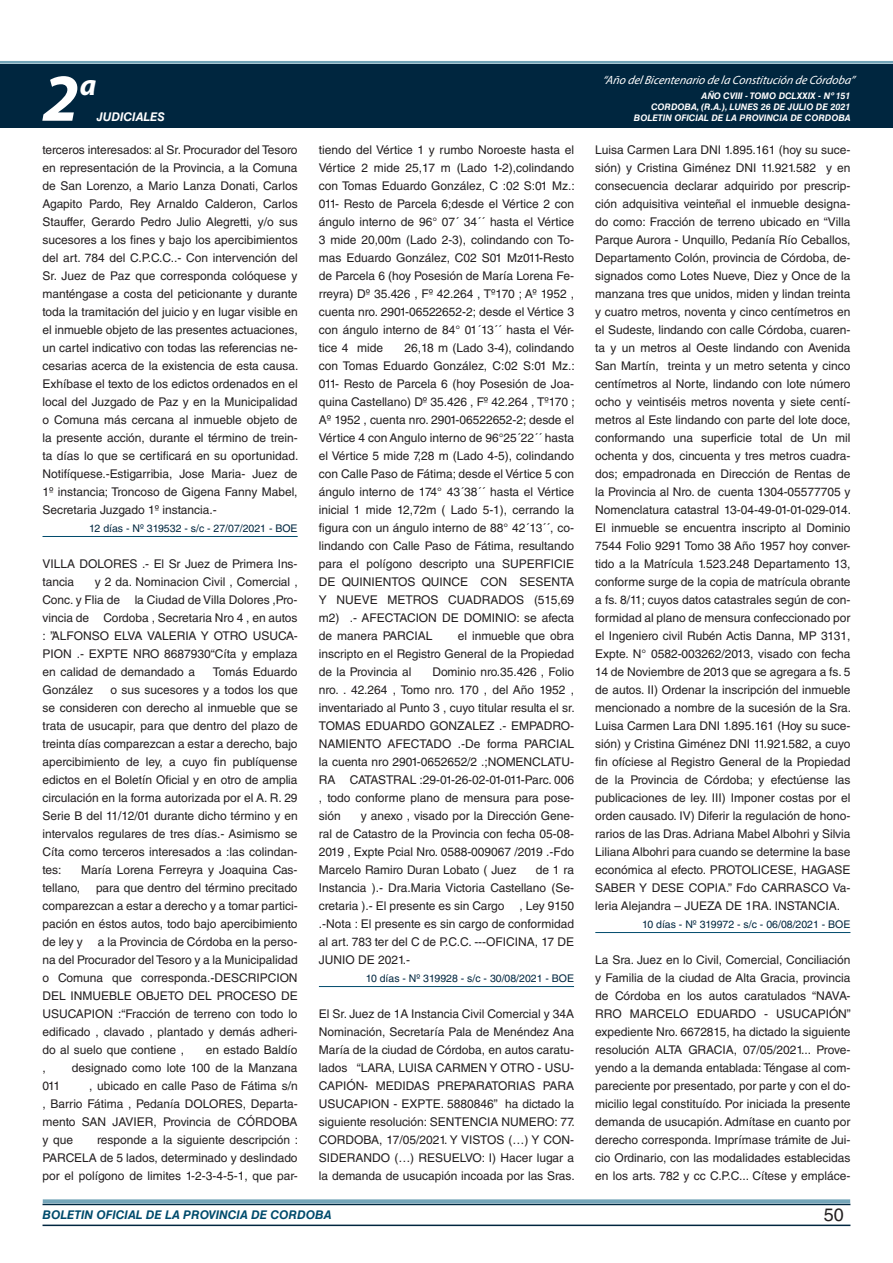
<style>
.page{position:relative;width:893px;height:1263px;background:#fff}
.page>*{position:absolute;margin:0;border:0;box-sizing:border-box;transform-origin:0 0}
.t1{font:italic 700 67.5px "Myriad Pro";color:#fff}
.t2{font:italic 700 30px "Myriad Pro";color:#fff}
.t3{font:18px "Helvetica LT Std";color:#231f20}
.t4{font:12px/18px "Helvetica LT Std";color:#231f20;text-align:justify}
.t5{font:italic 12px "Myriad Pro";color:#fff}
.t6{font:italic 700 12px "Helvetica LT Std";color:#004b6c}
.t7{font:italic 700 12px "Helvetica LT Std";color:#fff}
.t8{font:10.5px "Helvetica LT Std";color:#00263f}
.t9{font:italic 700 9px/10.8px "Helvetica LT Std";color:#fff;text-align:right}
</style>
<div class="page">
<div style="left:0;top:61px;width:893px;height:6px;background:#fff;opacity:.75"></div>
<div style="left:0;top:64px;width:893px;height:64px;background:#00263f"></div>
<hr style="left:43px;top:1224px;width:807px;height:2px;background:#00263f">
<div style="left:42px;top:1198px;width:809px;height:8px;background:#fff;opacity:.75"></div>
<hr style="left:43px;top:536px;width:255px;height:1px;background:#004b6c">
<hr style="left:319px;top:986px;width:255px;height:1px;background:#004b6c">
<hr style="left:595px;top:932px;width:255px;height:1px;background:#004b6c">
<p class="t5" style="left:603px;top:72px;width:254px">“Año delBicentenario de la Constitución de Córdoba”</p>
<h1 class="t1" style="left:43px;top:54px;width:38px">2</h1>
<h2 class="t2" style="left:80px;top:66px;width:18px">a</h2>
<p class="t9" style="left:651px;top:91px;width:201px">AÑO CVIII - TOMO DCLXXIX - Nº 151<br>CORDOBA, (R.A.), LUNES 26 DE JULIO DE 2021</p>
<p class="t7" style="left:97px;top:110px;width:70px">JUDICIALES</p>
<p class="t9" style="left:634px;top:112px;width:218px">BOLETIN OFICIAL DE LA PROVINCIA DE CORDOBA</p>
<p class="t4" style="left:43px;top:141px;width:257px">terceros interesados: al Sr. Procurador del Tesoro en representación de la Provincia, a la Comuna de San Lorenzo, a Mario Lanza Donati, Carlos Agapito Pardo, Rey Arnaldo Calderon, Carlos Stauffer, Gerardo Pedro Julio Alegretti, y/o sus sucesores a los fines y bajo los apercibimientos del art. 784 del C.P.C.C..- Con intervención del Sr. Juez de Paz que corresponda colóquese y manténgase a costa del peticionante y durante toda la tramitación del juicio y en lugar visible en el inmueble objeto de las presentes actuaciones, un cartel indicativo con todas las referencias ne&shy;cesarias acerca de la existencia de esta causa.<br>Exhíbase el texto de los edictos ordenados en el local del Juzgado de Paz y en la Municipalidad o Comuna más cercana al inmueble objeto de la presente acción, durante el término de trein&shy;ta días lo que se certificará en su oportunidad.<br>Notifíquese.-Estigarribia, Jose Maria- Juez de 1º instancia; Troncoso de Gigena Fanny Mabel, Secretaria Juzgado 1º instancia.-</p>
<p class="t8" style="left:89px;top:522px;width:210px">12 días - Nº 319532 - s/c - 27/07/2021 - BOE</p>
<p class="t4" style="left:43px;top:555px;width:257px">VILLA DOLORES .- El Sr Juez de Primera Ins&shy;tancia</p>
<p class="t4" style="left:43px;top:573px;width:257px;text-indent:52px">y 2 da. Nominacion Civil , Comercial , Conc. y Flia de la Ciudad de Villa Dolores ,Pro&shy;vincia de Cordoba , Secretaria Nro 4 , en autos : ”ALFONSO ELVA VALERIA Y OTRO USUCA-PION .- EXPTE NRO 8687930“Cíta y emplaza en calidad de demandado a</p>
<p class="t4" style="left:213px;top:663px;width:86px">Tomás Eduardo</p>
<p class="t4" style="left:43px;top:681px;width:52px">González</p>
<p class="t4" style="left:43px;top:681px;width:257px;text-indent:68px">o sus sucesores y a todos los que se consideren con derecho al inmueble que se trata de usucapir, para que dentro del plazo de treinta días comparezcan a estar a derecho, bajo apercibimiento de ley, a cuyo fin publíquense edictos en el Boletín Oficial y en otro de amplia circulación en la forma autorizada por el A. R. 29<br>Serie B del 11/12/01 durante dicho término y en intervalos regulares de tres días.- Asimismo se Cíta como terceros interesados a :las colindan&shy;tes:</p>
<p class="t4" style="left:81px;top:861px;width:218px">María Lorena Ferreyra y Joaquina Cas-</p>
<p class="t4" style="left:43px;top:879px;width:257px;text-indent:53px">para que dentro del término precitado comparezcan a estar a derecho y a tomar partici&shy;pación en éstos autos, todo bajo apercibimiento de ley y a la Provincia de Córdoba en la perso&shy;na del Procurador del Tesoro y a la Municipalidad o Comuna que corresponda.-DESCRIPCION DEL INMUEBLE OBJETO DEL PROCESO DE USUCAPION :“Fracción de terreno con todo lo edificado , clavado , plantado y demás adheri&shy;do al suelo que contiene ,</p>
<p class="t4" style="left:43px;top:879px;width:39px">tellano,</p>
<p class="t4" style="left:206px;top:1041px;width:93px">en estado Baldío</p>
<p class="t4" style="left:43px;top:1059px;width:5px">,</p>
<p class="t4" style="left:72px;top:1059px;width:227px">designado como lote 100 de la Manzana</p>
<p class="t4" style="left:43px;top:1077px;width:19px">011</p>
<p class="t4" style="left:43px;top:1077px;width:257px;text-indent:47px">, ubicado en calle Paso de Fátima s/n , Barrio Fátima , Pedanía DOLORES, Departa&shy;mento SAN JAVIER, Provincia de CÓRDOBA y que</p>
<p class="t4" style="left:43px;top:1131px;width:257px;text-indent:55px">responde a la siguiente descripción :<br>PARCELA de 5 lados, determinado y deslindado por el polígono de limites 1-2-3-4-5-1, que par-</p>
<p class="t4" style="left:319px;top:141px;width:257px">tiendo del Vértice 1 y rumbo Noroeste hasta el Vértice 2 mide 25,17 m (Lado 1-2),colindando con Tomas Eduardo González, C :02 S:01 Mz.:<br>011- Resto de Parcela 6;desde el Vértice 2 con ángulo interno de 96° 07´ 34´´ hasta el Vértice 3 mide 20,00m (Lado 2-3), colindando con To&shy;mas Eduardo González, C02 S01 Mz011-Resto de Parcela 6 (hoy Posesión de María Lorena Fe&shy;rreyra) Dº 35.426 , Fº 42.264 , Tº170 ; Aº 1952 , cuenta nro. 2901-06522652-2; desde el Vértice 3 con ángulo interno de 84° 01´13´´ hasta el Vér&shy;tice 4 mide</p>
<p class="t4" style="left:319px;top:339px;width:257px;text-indent:86px">26,18 m (Lado 3-4), colindando con Tomas Eduardo González, C:02 S:01 Mz.:<br>011- Resto de Parcela 6 (hoy Posesión de Joa&shy;quina Castellano) Dº 35.426 , Fº 42.264 , Tº170 ; Aº 1952 , cuenta nro. 2901-06522652-2; desde el Vértice 4 con Angulo interno de 96°25´22´´ hasta el Vértice 5 mide 7,28 m (Lado 4-5), colindando con Calle Paso de Fátima; desde el Vértice 5 con ángulo interno de 174° 43´38´´ hasta el Vértice inicial 1 mide 12,72m ( Lado 5-1), cerrando la figura con un ángulo interno de 88° 42´13´´, co&shy;lindando con Calle Paso de Fátima, resultando para el polígono descripto una SUPERFICIE DE QUINIENTOS QUINCE CON SESENTA Y NUEVE METROS CUADRADOS (515,69 m2) .- AFECTACION DE DOMINIO: se afecta de manera PARCIAL</p>
<p class="t4" style="left:319px;top:627px;width:257px;text-indent:139px">el inmueble que obra inscripto en el Registro General de la Propiedad de la Provincia al</p>
<p class="t4" style="left:319px;top:663px;width:257px;text-indent:113px">Dominio nro.35.426 , Folio nro. . 42.264 , Tomo nro. 170 , del Año 1952 , inventariado al Punto 3 , cuyo titular resulta el sr.<br>TOMAS EDUARDO GONZALEZ .- EMPADRO-NAMIENTO AFECTADO .-De forma PARCIAL la cuenta nro 2901-0652652/2 .;NOMENCLATU-RA CATASTRAL :29-01-26-02-01-011-Parc. 006 , todo conforme plano de mensura para pose&shy;sión</p>
<p class="t4" style="left:319px;top:807px;width:257px;text-indent:42px">y anexo , visado por la Dirección Gene&shy;ral de Catastro de la Provincia con fecha 05-08- 2019 , Expte Pcial Nro. 0588-009067 /2019 .-Fdo Marcelo Ramiro Duran Lobato ( Juez</p>
<p class="t4" style="left:319px;top:861px;width:257px;text-indent:217px">de 1 ra Instancia ).- Dra.Maria Victoria Castellano (Se&shy;cretaria ).- El presente es sin Cargo</p>
<p class="t4" style="left:319px;top:897px;width:257px;text-indent:201px">, Ley 9150 .-Nota : El presente es sin cargo de conformidad al art. 783 ter del C de P.C.C. ---OFICINA, 17 DE JUNIO DE 2021.-</p>
<p class="t8" style="left:366px;top:972px;width:210px">10 días - Nº 319928 - s/c - 30/08/2021 - BOE</p>
<p class="t4" style="left:319px;top:1005px;width:257px">El Sr. Juez de 1A Instancia Civil Comercial y 34A Nominación, Secretaría Pala de Menéndez Ana María de la ciudad de Córdoba, en autos caratu&shy;lados “LARA, LUISA CARMEN Y OTRO - USU-CAPIÓN- MEDIDAS PREPARATORIAS PARA USUCAPION - EXPTE. 5880846” ha dictado la siguiente resolución: SENTENCIA NUMERO: 77.<br>CORDOBA, 17/05/2021. Y VISTOS (…) Y CON-SIDERANDO (…) RESUELVO: I) Hacer lugar a la demanda de usucapión incoada por las Sras.</p>
<p class="t4" style="left:595px;top:141px;width:257px">Luisa Carmen Lara DNI 1.895.161 (hoy su suce&shy;sión) y Cristina Giménez DNI 11.921.582 y en consecuencia declarar adquirido por prescrip&shy;ción adquisitiva veinteñal el inmueble designa&shy;do como: Fracción de terreno ubicado en “Villa Parque Aurora - Unquillo, Pedanía Río Ceballos, Departamento Colón, provincia de Córdoba, de&shy;signados como Lotes Nueve, Diez y Once de la manzana tres que unidos, miden y lindan treinta y cuatro metros, noventa y cinco centímetros en el Sudeste, lindando con calle Córdoba, cuaren&shy;ta y un metros al Oeste lindando con Avenida San Martín, treinta y un metro setenta y cinco centímetros al Norte, lindando con lote número ocho y veintiséis metros noventa y siete centí&shy;metros al Este lindando con parte del lote doce, conformando una superficie total de Un mil ochenta y dos, cincuenta y tres metros cuadra&shy;dos; empadronada en Dirección de Rentas de la Provincia al Nro. de cuenta 1304-05577705 y Nomenclatura catastral 13-04-49-01-01-029-014.<br>El inmueble se encuentra inscripto al Dominio 7544 Folio 9291 Tomo 38 Año 1957 hoy conver&shy;tido a la Matrícula 1.523.248 Departamento 13, conforme surge de la copia de matrícula obrante a fs. 8/11; cuyos datos catastrales según de con&shy;formidad al plano de mensura confeccionado por el Ingeniero civil Rubén Actis Danna, MP 3131, Expte. N° 0582-003262/2013, visado con fecha 14 de Noviembre de 2013 que se agregara a fs. 5 de autos. II) Ordenar la inscripción del inmueble mencionado a nombre de la sucesión de la Sra.<br>Luisa Carmen Lara DNI 1.895.161 (Hoy su suce&shy;sión) y Cristina Giménez DNI 11.921.582, a cuyo fin ofíciese al Registro General de la Propiedad de la Provincia de Córdoba; y efectúense las publicaciones de ley. III) Imponer costas por el orden causado. IV) Diferir la regulación de hono&shy;rarios de las Dras. Adriana Mabel Albohri y Silvia Liliana Albohri para cuando se determine la base económica al efecto. PROTOLICESE, HAGASE SABER Y DESE COPIA.” Fdo CARRASCO Va&shy;leria Alejandra – JUEZA DE 1RA. INSTANCIA.</p>
<p class="t8" style="left:642px;top:918px;width:210px">10 días - Nº 319972 - s/c - 06/08/2021 - BOE</p>
<p class="t4" style="left:595px;top:951px;width:257px">La Sra. Juez en lo Civil, Comercial, Conciliación y Familia de la ciudad de Alta Gracia, provincia de Córdoba en los autos caratulados “NAVA-RRO MARCELO EDUARDO - USUCAPIÓN” expediente Nro. 6672815, ha dictado la siguiente resolución ALTA GRACIA, 07/05/2021... Prove&shy;yendo a la demanda entablada: Téngase al com&shy;pareciente por presentado, por parte y con el do&shy;micilio legal constituído. Por iniciada la presente demanda de usucapión. Admítase en cuanto por derecho corresponda. Imprímase trámite de Jui&shy;cio Ordinario, con las modalidades establecidas en los arts. 782 y cc C.P.C... Cítese y empláce-</p>
<p class="t6" style="left:43px;top:1208px;width:290px">BOLETIN OFICIAL DE LA PROVINCIA DE CORDOBA</p>
<h3 class="t3" style="left:824px;top:1204px;width:22px">50</h3>
</div>
